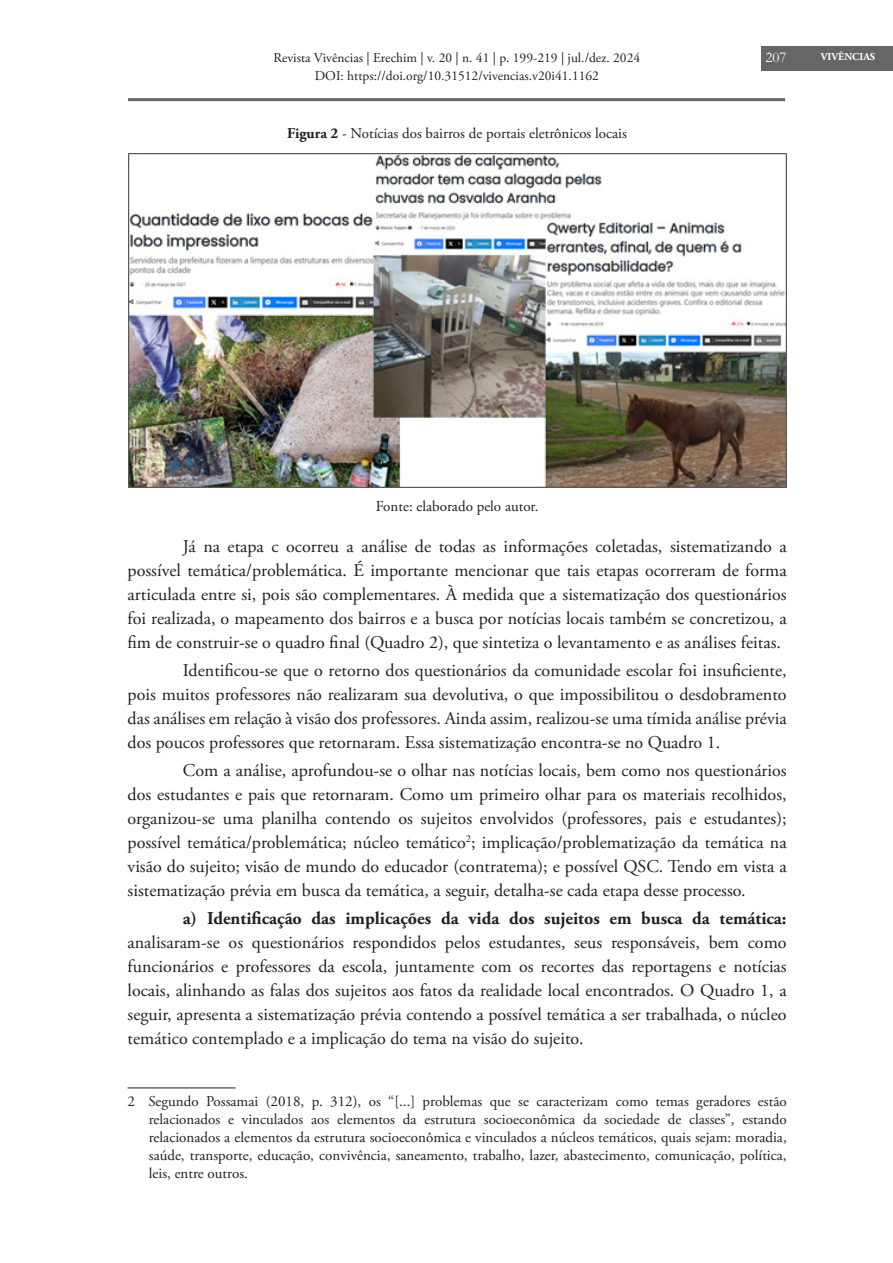
<style>
.page{position:relative;width:893px;height:1263px;background:#fff}
.page>*{position:absolute;margin:0;border:0;box-sizing:border-box;transform-origin:0 0}
.TEXTO_NORMAL{font:18px/24px "Adobe Garamond Pro";color:#231f20;text-align:justify}
.Rodapé{font:15px/18px "Adobe Garamond Pro";color:#231f20;text-align:justify}
.Tabela{font:15px "Adobe Garamond Pro";color:#231f20}
.t1{font:15px "Garamond";color:#fff}
.t2{font:13.5px "Adobe Garamond Pro";color:#231f20}
.t3{font:700 10.5px "Adobe Garamond Pro";color:#fff}
.s1{font-weight:700}
</style>
<div class="page">
<div style="left:761px;top:46px;width:132px;height:25px;background:#666"></div>
<hr style="left:128px;top:98px;width:657px;height:3px;background:#666">
<hr style="left:128px;top:1088px;width:108px;height:1px;background:#231f20">
<img style="left:128px;top:154px;width:658px;height:333px">
<p class="t2" style="left:274px;top:49px;width:368px">Revista Vivências | Erechim | v. 20 | n. 41 | p. 199-219 | jul./dez. 2024</p>
<p class="t1" style="left:766px;top:47px;width:23px">207</p>
<p class="t2" style="left:315px;top:67px;width:286px">DOI: https://doi.org/10.31512/vivencias.v20i41.1162</p>
<p class="Tabela" style="left:287px;top:125px;width:341px"><span class="s1">Figura 2</span> - Notícias dos bairros de portais eletrônicos locais</p>
<p class="t3" style="left:821px;top:50px;width:56px">VIVÊNCIAS</p>
<p class="Tabela" style="left:376px;top:497px;width:164px">Fonte: elaborado pelo autor.</p>
<p class="TEXTO_NORMAL" style="left:128px;top:534px;width:661px;text-indent:55px">Já na etapa c ocorreu a análise de todas as informações coletadas, sistematizando a possível temática/problemática. É importante mencionar que tais etapas ocorreram de forma articulada entre si, pois são complementares. À medida que a sistematização dos questionários foi realizada, o mapeamento dos bairros e a busca por notícias locais também se concretizou, a fim de construir-se o quadro final (Quadro 2), que sintetiza o levantamento e as análises feitas.</p>
<p class="TEXTO_NORMAL" style="left:128px;top:659px;width:661px;text-indent:55px">Identificou-se que o retorno dos questionários da comunidade escolar foi insuficiente, pois muitos professores não realizaram sua devolutiva, o que impossibilitou o desdobramento das análises em relação à visão dos professores. Ainda assim, realizou-se uma tímida análise prévia dos poucos professores que retornaram. Essa sistematização encontra-se no Quadro 1.</p>
<p class="TEXTO_NORMAL" style="left:128px;top:759px;width:661px;text-indent:55px">Com a análise, aprofundou-se o olhar nas notícias locais, bem como nos questionários dos estudantes e pais que retornaram. Como um primeiro olhar para os materiais recolhidos, organizou-se uma planilha contendo os sujeitos envolvidos (professores, pais e estudantes); possível temática/problemática; núcleo temático<sup>2</sup>; implicação/problematização da temática na visão do sujeito; visão de mundo do educador (contratema); e possível QSC. Tendo em vista a sistematização prévia em busca da temática, a seguir, detalha-se cada etapa desse processo.</p>
<p class="TEXTO_NORMAL" style="left:128px;top:907px;width:661px;text-indent:55px"><span class="s1">a) Identificação das implicações da vida dos sujeitos em busca da temática: </span>analisaram-se os questionários respondidos pelos estudantes, seus responsáveis, bem como funcionários e professores da escola, juntamente com os recortes das reportagens e notícias locais, alinhando as falas dos sujeitos aos fatos da realidade local encontrados. O Quadro 1, a seguir, apresenta a sistematização prévia contendo a possível temática a ser trabalhada, o núcleo temático contemplado e a implicação do tema na visão do sujeito.</p>
<p class="Rodapé" style="left:149px;top:1093px;width:639px;text-indent:-21px">2 Segundo Possamai (2018, p. 312), os “[...] problemas que se caracterizam como temas geradores estão relacionados e vinculados aos elementos da estrutura socioeconômica da sociedade de classes”, estando relacionados a elementos da estrutura socioeconômica e vinculados a núcleos temáticos, quais sejam: moradia, saúde, transporte, educação, convivência, saneamento, trabalho, lazer, abastecimento, comunicação, política, leis, entre outros.</p>
</div>
